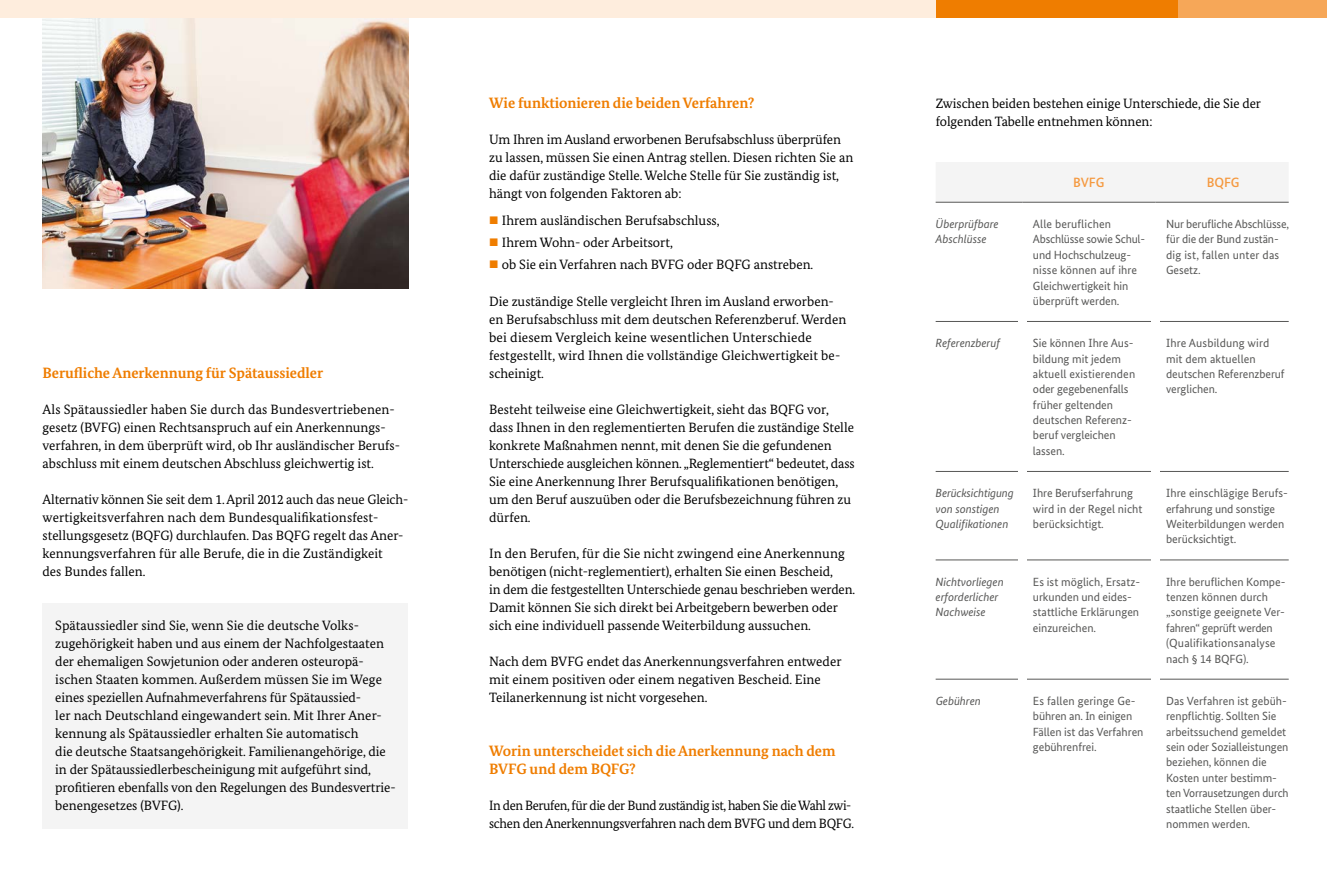
<style>
.page{position:relative;width:1327px;height:893px;background:#fff}
.page>*{position:absolute;margin:0;border:0;box-sizing:border-box;transform-origin:0 0}
.t1{font:700 15px/18px "Bundes Serif";letter-spacing:-.005em;color:#ef7d00}
.t2{font:13.5px/18px "Bundes Serif";color:#000}
.t3{font:13.5px/18px "Bundes Serif";letter-spacing:-.03em;color:#000}
.t4{font:500 13.5px "Bundes Sans";letter-spacing:-.005em;color:#f4993f}
.t5{font:11.85px/15.3px "Bundes Sans";letter-spacing:-.005em;color:#575756}
.t6{font:italic 11.85px/15.3px "Bundes Sans";letter-spacing:-.005em;color:#575756}
</style>
<div class="page">
<div style="left:1175px;top:0;width:152px;height:18px;background:#f6a758"></div>
<img style="left:43px;top:18px;width:365px;height:270px">
<div style="left:0;top:0;width:951px;height:18px;background:#feeddd"></div>
<div style="left:935px;top:0;width:242px;height:18px;background:#ef7d00"></div>
<div style="left:43px;top:603px;width:365px;height:225px;background:#f4f4f4"></div>
<div style="left:935px;top:162px;width:353px;height:40px;background:#f4f4f4"></div>
<hr style="left:935px;top:321px;width:87px;height:1px;background:#575756">
<hr style="left:1022px;top:321px;width:133px;height:1px;background:#575756">
<hr style="left:1155px;top:321px;width:133px;height:1px;background:#575756">
<hr style="left:935px;top:471px;width:87px;height:1px;background:#575756">
<hr style="left:1022px;top:471px;width:133px;height:1px;background:#575756">
<hr style="left:1155px;top:471px;width:133px;height:1px;background:#575756">
<hr style="left:935px;top:560px;width:87px;height:1px;background:#575756">
<hr style="left:1022px;top:560px;width:133px;height:1px;background:#575756">
<hr style="left:1155px;top:560px;width:133px;height:1px;background:#575756">
<hr style="left:935px;top:679px;width:87px;height:1px;background:#575756">
<hr style="left:1022px;top:679px;width:133px;height:1px;background:#575756">
<hr style="left:1155px;top:679px;width:133px;height:1px;background:#575756">
<hr style="left:1022px;top:202px;width:133px;height:1px;background:#575756">
<hr style="left:1155px;top:202px;width:133px;height:1px;background:#575756">
<hr style="left:935px;top:202px;width:87px;height:1px;background:#575756">
<div style="left:1018px;top:225px;width:8px;height:594px;background:#fff"></div>
<div style="left:1151px;top:225px;width:8px;height:594px;background:#fff"></div>
<p class="t1" style="left:43px;top:364px;width:282px">Berufliche Anerkennung für Spätaussiedler</p>
<p class="t2" style="left:43px;top:400px;width:359px">Als Spätaussiedler haben Sie durch das Bundesvertriebenen&shy;gesetz (BVFG) einen Rechtsanspruch auf ein Anerkennungs&shy;verfahren, in dem überprüft wird, ob Ihr ausländischer Berufs&shy;abschluss mit einem deutschen Abschluss gleichwertig ist.</p>
<p class="t2" style="left:43px;top:490px;width:367px">Alternativ können Sie seit dem 1. April 2012 auch das neue Gleich&shy;wertigkeitsverfahren nach dem Bundesqualifikationsfest&shy;stellungsgesetz (BQFG) durchlaufen. Das BQFG regelt das Aner&shy;kennungsverfahren für alle Berufe, die in die Zuständigkeit<br>des Bundes fallen.</p>
<p class="t2" style="left:55px;top:616px;width:342px">Spätaussiedler sind Sie, wenn Sie die deutsche Volks&shy;zugehörigkeit haben und aus einem der Nachfolgestaaten der ehemaligen Sowjetunion oder anderen osteuropä&shy;ischen Staaten kommen. Außerdem müssen Sie im Wege eines speziellen Aufnahmeverfahrens für Spätaussied-<br>ler nach Deutschland eingewandert sein. Mit Ihrer Aner&shy;kennung als Spätaussiedler erhalten Sie automatisch<br>die deutsche Staatsangehörigkeit. Familienangehörige, die in der Spätaussiedlerbescheinigung mit aufgeführt sind, profitieren ebenfalls von den Regelungen des Bundesvertrie&shy;benengesetzes (BVFG).</p>
<p class="t1" style="left:489px;top:94px;width:267px">Wie funktionieren die beiden Verfahren?</p>
<p class="t2" style="left:489px;top:130px;width:366px">Um Ihren im Ausland erworbenen Berufsabschluss überprüfen zu lassen, müssen Sie einen Antrag stellen. Diesen richten Sie an die dafür zuständige Stelle. Welche Stelle für Sie zuständig ist, hängt von folgenden Faktoren ab:</p>
<p class="t2" style="left:502px;top:209px;width:313px;line-height:22.2px">Ihrem ausländischen Berufsabschluss,<br>Ihrem Wohn- oder Arbeitsort,<br>ob Sie ein Verfahren nach BVFG oder BQFG anstreben.</p>
<p class="t2" style="left:489px;top:292px;width:359px">Die zuständige Stelle vergleicht Ihren im Ausland erworben&shy;en Berufsabschluss mit dem deutschen Referenzberuf. Werden bei diesem Vergleich keine wesentlichen Unterschiede festgestellt, wird Ihnen die vollständige Gleichwertigkeit be&shy;scheinigt.</p>
<p class="t2" style="left:489px;top:400px;width:367px">Besteht teilweise eine Gleichwertigkeit, sieht das BQFG vor, dass Ihnen in den reglementierten Berufen die zuständige Stelle konkrete Maßnahmen nennt, mit denen Sie die gefundenen Unterschiede ausgleichen können. „Reglementiert“ bedeutet, dass Sie eine Anerkennung Ihrer Berufsqualifikationen benötigen, um den Beruf auszuüben oder die Berufsbezeichnung führen zu dürfen.</p>
<p class="t2" style="left:489px;top:544px;width:367px">In den Berufen, für die Sie nicht zwingend eine Anerkennung benötigen (nicht-reglementiert), erhalten Sie einen Bescheid,<br>in dem die festgestellten Unterschiede genau beschrieben werden.<br>Damit können Sie sich direkt bei Arbeitgebern bewerben oder sich eine individuell passende Weiterbildung aussuchen.</p>
<p class="t2" style="left:489px;top:652px;width:354px">Nach dem BVFG endet das Anerkennungsverfahren entweder mit einem positiven oder einem negativen Bescheid. Eine<br>Teilanerkennung ist nicht vorgesehen.</p>
<p class="t1" style="left:489px;top:742px;width:348px">Worin unterscheidet sich die Anerkennung nach dem<br>BVFG und dem BQFG?</p>
<p class="t3" style="left:489px;top:796px;width:366px">In den Berufen, für die der Bund zuständig ist, haben Sie die Wahl zwi&shy;schen den Anerkennungsverfahren nach dem BVFG und dem BQFG.</p>
<p class="t2" style="left:935px;top:94px;width:327px">Zwischen beiden bestehen einige Unterschiede, die Sie der folgenden Tabelle entnehmen können:</p>
<p class="t4" style="left:1073px;top:174px;width:33px">BVFG</p>
<p class="t4" style="left:1206px;top:174px;width:35px">BQFG</p>
<p class="t6" style="left:935px;top:216px;width:64px">Überprüfbare<br>Abschlüsse</p>
<p class="t5" style="left:1033px;top:216px;width:114px">Alle beruflichen<br>Abschlüsse sowie Schul&shy;und Hochschulzeug&shy;nisse können auf ihre<br>Gleichwertigkeit hin überprüft werden.</p>
<p class="t5" style="left:1166px;top:216px;width:124px">Nur berufliche Abschlüsse, für die der Bund zustän&shy;dig ist, fallen unter das<br>Gesetz.</p>
<p class="t6" style="left:935px;top:335px;width:66px">Referenzberuf</p>
<p class="t5" style="left:1033px;top:335px;width:104px">Sie können Ihre Aus&shy;bildung mit jedem aktuell existierenden oder gegebenenfalls früher geltenden deutschen Referenz&shy;beruf vergleichen lassen.</p>
<p class="t5" style="left:1166px;top:335px;width:120px">Ihre Ausbildung wird mit dem aktuellen deutschen Referenzberuf verglichen.</p>
<p class="t6" style="left:935px;top:485px;width:80px">Berücksichtigung von sonstigen<br>Qualifikationen</p>
<p class="t5" style="left:1033px;top:485px;width:111px">Ihre Berufserfahrung wird in der Regel nicht berücksichtigt.</p>
<p class="t5" style="left:1166px;top:485px;width:123px">Ihre einschlägige Berufs&shy;erfahrung und sonstige<br>Weiterbildungen werden berücksichtigt.</p>
<p class="t6" style="left:935px;top:574px;width:70px">Nichtvorliegen erforderlicher<br>Nachweise</p>
<p class="t5" style="left:1033px;top:574px;width:109px">Es ist möglich, Ersatz&shy;urkunden und eides&shy;stattliche Erklärungen einzureichen.</p>
<p class="t5" style="left:1166px;top:574px;width:121px">Ihre beruflichen Kompe&shy;tenzen können durch „sonstige geeignete Ver&shy;fahren“ geprüft werden (Qualifikationsanalyse nach § 14 BQFG).</p>
<p class="t6" style="left:935px;top:693px;width:47px">Gebühren</p>
<p class="t5" style="left:1033px;top:693px;width:112px">Es fallen geringe Ge&shy;bühren an. In einigen<br>Fällen ist das Verfahren gebührenfrei.</p>
<p class="t5" style="left:1166px;top:693px;width:124px">Das Verfahren ist gebüh&shy;renpflichtig. Sollten Sie arbeitssuchend gemeldet sein oder Sozialleistungen beziehen, können die<br>Kosten unter bestimm&shy;ten Vorrausetzungen durch staatliche Stellen über&shy;nommen werden.</p>
</div>
